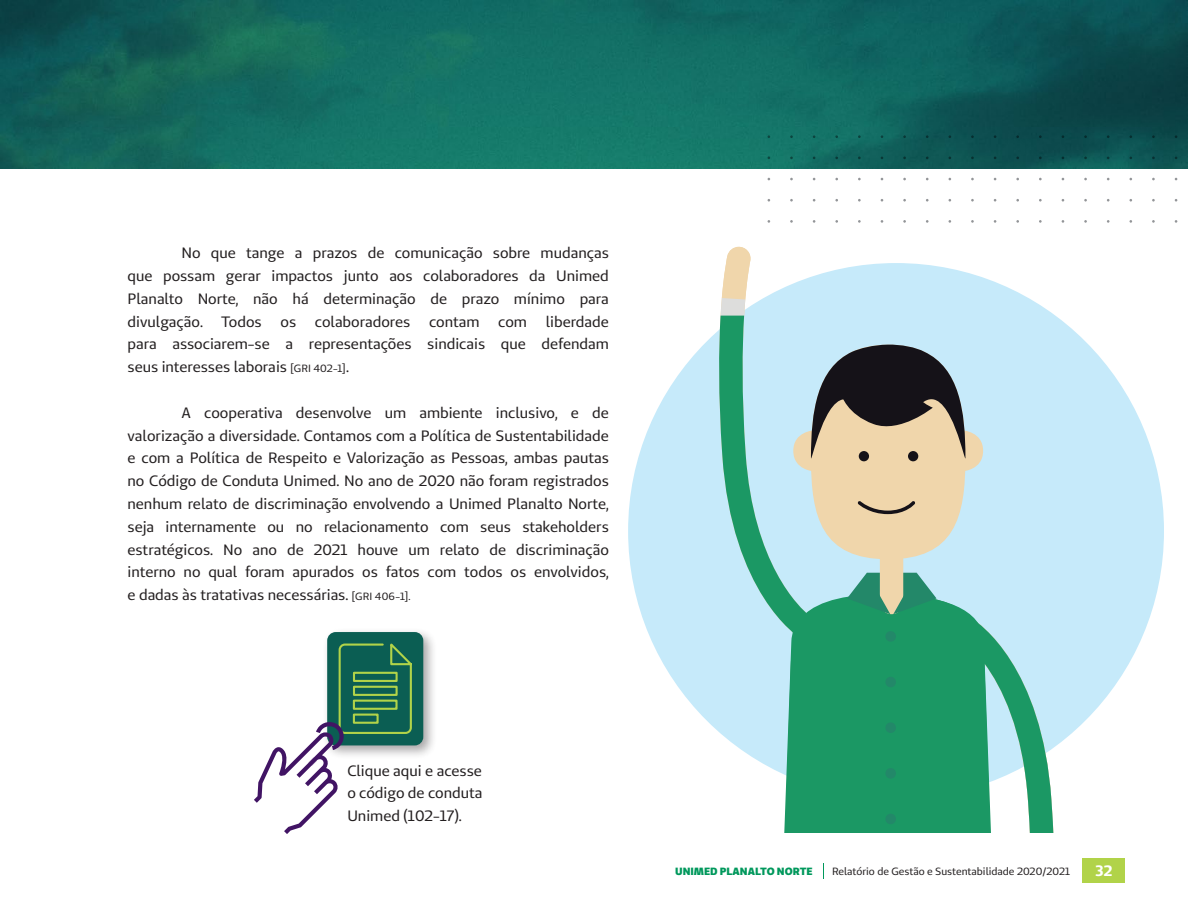
<style>
.page{position:relative;width:1188px;height:918px;background:#fff}
.page>*{position:absolute;margin:0;border:0;box-sizing:border-box;transform-origin:0 0}
.t1{font:15px/22.8px "Unimed Sans";color:#231f20;text-align:justify}
.t2{font:700 15px "Unimed Sans";color:#fff}
.t3{font:10.5px "Unimed Sans";letter-spacing:-.005em;color:#231f20}
.t4{font:900 10.5px "Unimed Sans";color:#00985c}
.s1{font-size:10.5px}
</style>
<div class="page">
<img style="left:0;top:0;width:1188px;height:169px">
<svg style="left:768px;top:135px;width:420px;height:88px"></svg>
<div style="left:628px;top:263px;width:536px;height:536px;background:#c6eafa;border-radius:50%"></div>
<svg style="left:722px;top:247px;width:29px;height:51px"></svg>
<svg style="left:717px;top:298px;width:46px;height:34px"></svg>
<svg style="left:718px;top:316px;width:162px;height:307px"></svg>
<svg style="left:783px;top:595px;width:64px;height:238px;background:#2ca072"></svg>
<div style="left:880px;top:548px;width:23px;height:66px;background:#f0d6ab;border-radius:12px"></div>
<svg style="left:847px;top:573px;width:214px;height:260px"></svg>
<div style="left:885px;top:631px;width:11px;height:11px;background:#238869;border-radius:50%"></div>
<div style="left:885px;top:677px;width:11px;height:10px;background:#238869;border-radius:50%"></div>
<div style="left:885px;top:722px;width:11px;height:11px;background:#238869;border-radius:50%"></div>
<div style="left:885px;top:768px;width:11px;height:11px;background:#238869;border-radius:50%"></div>
<div style="left:885px;top:814px;width:11px;height:10px;background:#238869;border-radius:50%"></div>
<svg style="left:793px;top:344px;width:190px;height:215px"></svg>
<div style="left:322px;top:627px;width:115px;height:132px;background:#231f20;opacity:.4"></div>
<div style="left:327px;top:632px;width:96px;height:113px;background:#0b5e53;border-radius:9px"></div>
<svg style="left:254px;top:640px;width:160px;height:194px"></svg>
<div style="left:1083px;top:859px;width:42px;height:24px;background:#b1d349"></div>
<svg style="left:823px;top:863px;width:1px;height:16px"></svg>
<p class="t1" style="left:128px;top:241px;width:483px;text-indent:54px">No que tange a prazos de comunicação sobre mudanças que possam gerar impactos junto aos colaboradores da Unimed Planalto Norte, não há determinação de prazo mínimo para divulgação. Todos os colaboradores contam com liberdade para associarem-se a representações sindicais que defendam seus interesses laborais <span class="s1">[GRI 402-1]</span>.</p>
<p class="t1" style="left:128px;top:401px;width:483px;text-indent:54px">A cooperativa desenvolve um ambiente inclusivo, e de valorização a diversidade. Contamos com a Política de Sustentabilidade e com a Política de Respeito e Valorização as Pessoas, ambas pautas no Código de Conduta Unimed. No ano de 2020 não foram registrados nenhum relato de discriminação envolvendo a Unimed Planalto Norte, seja internamente ou no relacionamento com seus stakeholders estratégicos. No ano de 2021 houve um relato de discriminação interno no qual foram apurados os fatos com todos os envolvidos, e dadas às tratativas necessárias. <span class="s1">[GRI 406-1].</span></p>
<p class="t1" style="left:347px;top:759px;width:137px">Clique aqui e acesse o código de conduta Unimed (102-17).</p>
<p class="t4" style="left:675px;top:864px;width:139px">UNIMED PLANALTO NORTE</p>
<p class="t3" style="left:832px;top:864px;width:239px">Relatório de Gestão e Sustentabilidade 2020/2021</p>
<p class="t2" style="left:1096px;top:861px;width:18px">32</p>
</div>
